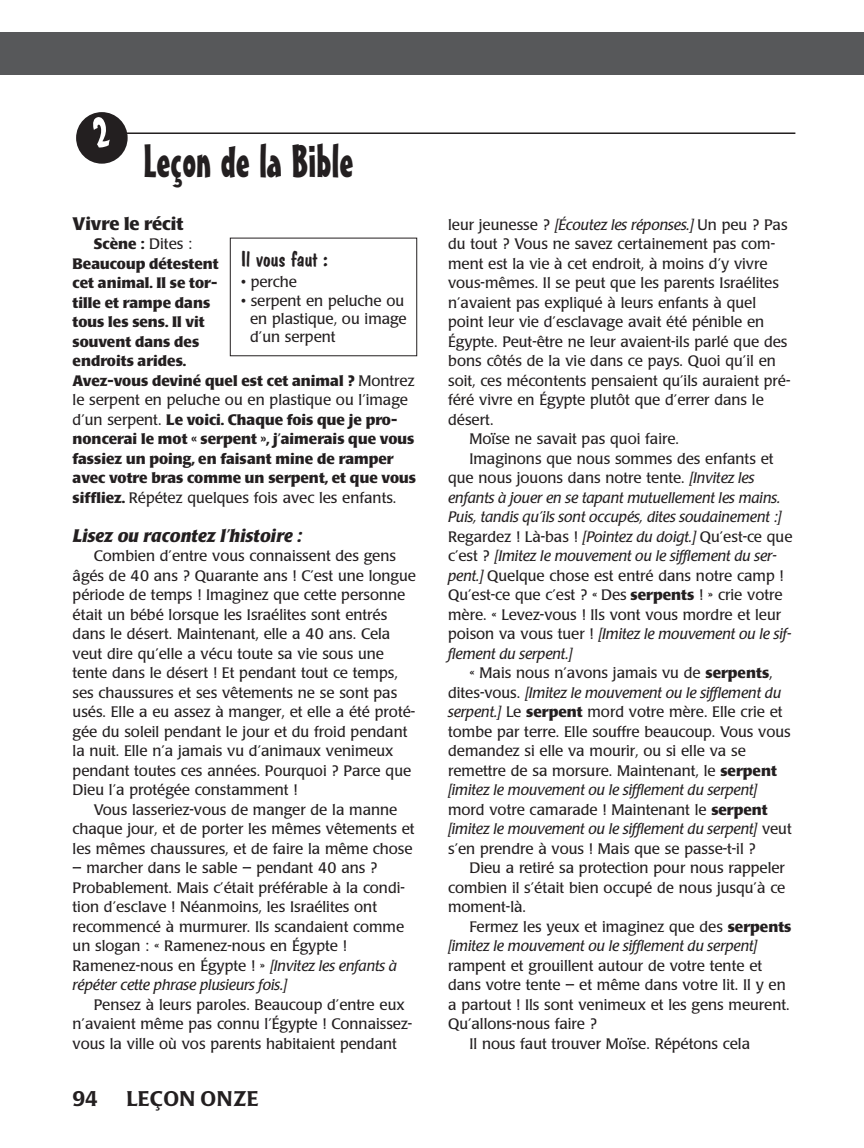
<style>
.page{position:relative;width:864px;height:1148px;background:#fff}
.page>*{position:absolute;margin:0;border:0;box-sizing:border-box;transform-origin:0 0}
.t1{font:45px "Mister Earl BT";color:#231f20}
.t2{font:500 21px "Poppl Laudatio";letter-spacing:.02em;color:#231f20}
.t3{font:21px "Dom Casual D";color:#231f20;scale:1.05 1}
.t4{font:italic 700 18px "Poppl Laudatio";color:#231f20}
.t5{font:700 18px "Poppl Laudatio";color:#231f20}
.t6{font:15px/19.5px "Poppl Laudatio";color:#231f20}
.t7{font:700 15px/19.5px "Poppl Laudatio";color:#231f20}
.t8{font:italic 15px "Poppl Laudatio";color:#231f20}
.s1{font-weight:400}
.s2{font-style:italic}
.s3{font-style:normal}
.s4{font-weight:700}
</style>
<div class="page">
<div style="left:76px;top:112px;width:52px;height:52px;background:#231f20;border-radius:50%"></div>
<hr style="left:126px;top:132px;width:669px;height:2px;background:#231f20">
<div style="left:0;top:32px;width:864px;height:42px;background:#57585a"></div>
<div style="left:230px;top:238px;width:187px;height:118px;border:1px solid #231f20"></div>
<h1 class="t1" style="left:144px;top:145px;width:212px">Leçon de la Bible</h1>
<p class="t5" style="left:73px;top:216px;width:113px">Vivre le récit</p>
<p class="t7" style="left:73px;top:236px;width:345px;text-indent:21px">Scène : <span class="s1">Dites :<br></span>Beaucoup détestent<br>cet animal. Il se tor-<br>tille et rampe dans<br>tous les sens. Il vit<br>souvent dans des<br>endroits arides.<br>Avez-vous deviné quel est cet animal ? <span class="s1">Montrez le serpent en peluche ou en plastique ou l’image d’un serpent.</span> Le voici. Chaque fois que je pro&shy;noncerai le mot « serpent », j’aimerais que vous fassiez un poing, en faisant mine de ramper avec votre bras comme un serpent, et que vous siffliez. <span class="s1">Répétez quelques fois avec les enfants.</span></p>
<p class="t4" style="left:73px;top:528px;width:230px">Lisez ou racontez l’histoire :</p>
<p class="t6" style="left:73px;top:548px;width:345px;text-indent:21px">Combien d’entre vous connaissent des gens âgés de 40 ans ? Quarante ans ! C’est une longue période de temps ! Imaginez que cette personne était un bébé lorsque les Israélites sont entrés dans le désert. Maintenant, elle a 40 ans. Cela veut dire qu’elle a vécu toute sa vie sous une tente dans le désert ! Et pendant tout ce temps, ses chaussures et ses vêtements ne se sont pas usés. Elle a eu assez à manger, et elle a été proté&shy;gée du soleil pendant le jour et du froid pendant la nuit. Elle n’a jamais vu d’animaux venimeux pendant toutes ces années. Pourquoi ? Parce que Dieu l’a protégée constamment !</p>
<p class="t6" style="left:73px;top:801px;width:343px;text-align:center">Vous lasseriez-vous de manger de la manne chaque jour, et de porter les mêmes vêtements et les mêmes chaussures, et de faire la même chose</p>
<p class="t6" style="left:73px;top:860px;width:334px">– marcher dans le sable – pendant 40 ans ?<br>Probablement. Mais c’était préférable à la condi&shy;tion d’esclave ! Néanmoins, les Israélites ont recommencé à murmurer. Ils scandaient comme un slogan : « Ramenez-nous en Égypte !<br>Ramenez-nous en Égypte ! » <span class="s2">[Invitez les enfants à répéter cette phrase plusieurs fois.]</span></p>
<p class="t6" style="left:73px;top:996px;width:341px;text-indent:21px">Pensez à leurs paroles. Beaucoup d’entre eux n’avaient même pas connu l’Égypte ! Connaissez&shy;vous la ville où vos parents habitaient pendant</p>
<h2 class="t3" style="left:241px;top:247px;width:84px">Il vous faut :</h2>
<p class="t6" style="left:241px;top:274px;width:57px">• perche</p>
<p class="t6" style="left:250px;top:293px;width:158px;line-height:18.3px;text-indent:-9px">• serpent en peluche ou en plastique, ou image d’un serpent</p>
<h2 class="t2" style="left:73px;top:1090px;width:27px">94</h2>
<h2 class="t2" style="left:127px;top:1090px;width:134px">LEÇON ONZE</h2>
<p class="t6" style="left:448px;top:216px;width:341px">leur jeunesse ? <span class="s2">[Écoutez les réponses.]</span> Un peu ? Pas</p>
<p class="t6" style="left:448px;top:236px;width:328px">du tout ? Vous ne savez certainement pas com-</p>
<p class="t6" style="left:448px;top:255px;width:321px">ment est la vie à cet endroit, à moins d’y vivre</p>
<p class="t6" style="left:448px;top:275px;width:332px">vous-mêmes. Il se peut que les parents Israélites</p>
<p class="t6" style="left:448px;top:294px;width:310px">n’avaient pas expliqué à leurs enfants à quel</p>
<p class="t6" style="left:448px;top:314px;width:318px">point leur vie d’esclavage avait été pénible en</p>
<p class="t6" style="left:448px;top:333px;width:341px">Égypte. Peut-être ne leur avaient-ils parlé que des</p>
<p class="t6" style="left:448px;top:353px;width:329px">bons côtés de la vie dans ce pays. Quoi qu’il en</p>
<p class="t6" style="left:448px;top:372px;width:344px">soit, ces mécontents pensaient qu’ils auraient pré-</p>
<p class="t6" style="left:448px;top:392px;width:317px">féré vivre en Égypte plutôt que d’errer dans le</p>
<p class="t6" style="left:448px;top:411px;width:47px">désert.</p>
<p class="t6" style="left:469px;top:431px;width:211px">Moïse ne savait pas quoi faire.</p>
<p class="t6" style="left:469px;top:450px;width:306px">Imaginons que nous sommes des enfants et</p>
<p class="t6" style="left:448px;top:470px;width:308px">que nous jouons dans notre tente. <span class="s2">[Invitez les</span></p>
<p class="t8" style="left:448px;top:492px;width:334px">enfants à jouer en se tapant mutuellement les mains.</p>
<p class="t8" style="left:448px;top:511px;width:335px">Puis, tandis qu’ils sont occupés, dites soudainement :]</p>
<p class="t6" style="left:448px;top:528px;width:346px">Regardez ! Là-bas ! <span class="s2">[Pointez du doigt.]</span> Qu’est-ce que</p>
<p class="t8" style="left:448px;top:550px;width:330px"><span class="s3">c’est ?</span> [Imitez le mouvement ou le sifflement du ser-</p>
<p class="t6" style="left:448px;top:567px;width:337px"><span class="s2">pent.]</span> Quelque chose est entré dans notre camp !</p>
<p class="t6" style="left:448px;top:587px;width:336px">Qu’est-ce que c’est ? « Des <span class="s4">serpents</span> ! » crie votre</p>
<p class="t6" style="left:448px;top:606px;width:335px">mère. « Levez-vous ! Ils vont vous mordre et leur</p>
<p class="t8" style="left:448px;top:628px;width:345px"><span class="s3">poison va vous tuer !</span> [Imitez le mouvement ou le sif-</p>
<p class="t8" style="left:448px;top:648px;width:126px">flement du serpent.]</p>
<p class="t6" style="left:469px;top:665px;width:305px">« Mais nous n’avons jamais vu de <span class="s4">serpents</span>,</p>
<p class="t8" style="left:448px;top:687px;width:335px"><span class="s3">dites-vous.</span> [Imitez le mouvement ou le sifflement du</p>
<p class="t6" style="left:448px;top:704px;width:336px"><span class="s2">serpent.]</span> Le <span class="s4">serpent</span> mord votre mère. Elle crie et</p>
<p class="t6" style="left:448px;top:723px;width:344px">tombe par terre. Elle souffre beaucoup. Vous vous</p>
<p class="t6" style="left:448px;top:743px;width:299px">demandez si elle va mourir, ou si elle va se</p>
<p class="t6" style="left:448px;top:762px;width:330px">remettre de sa morsure. Maintenant, le <span class="s4">serpent</span></p>
<p class="t8" style="left:448px;top:784px;width:311px">[imitez le mouvement ou le sifflement du serpent]</p>
<p class="t6" style="left:448px;top:801px;width:321px">mord votre camarade ! Maintenant le <span class="s4">serpent</span></p>
<p class="t8" style="left:448px;top:823px;width:345px">[imitez le mouvement ou le sifflement du serpent] <span class="s3">veut</span></p>
<p class="t6" style="left:448px;top:840px;width:309px">s’en prendre à vous ! Mais que se passe-t-il ?</p>
<p class="t6" style="left:469px;top:860px;width:317px">Dieu a retiré sa protection pour nous rappeler</p>
<p class="t6" style="left:448px;top:879px;width:339px">combien il s’était bien occupé de nous jusqu’à ce</p>
<p class="t6" style="left:448px;top:899px;width:79px">moment-là.</p>
<p class="t6" style="left:469px;top:918px;width:324px">Fermez les yeux et imaginez que des <span class="s4">serpents</span></p>
<p class="t8" style="left:448px;top:940px;width:311px">[imitez le mouvement ou le sifflement du serpent]</p>
<p class="t6" style="left:448px;top:957px;width:316px">rampent et grouillent autour de votre tente et</p>
<p class="t6" style="left:448px;top:977px;width:339px">dans votre tente – et même dans votre lit. Il y en</p>
<p class="t6" style="left:448px;top:996px;width:343px">a partout ! Ils sont venimeux et les gens meurent.</p>
<p class="t6" style="left:448px;top:1016px;width:150px">Qu’allons-nous faire ?</p>
<p class="t6" style="left:469px;top:1035px;width:282px">Il nous faut trouver Moïse. Répétons cela</p>
</div>
